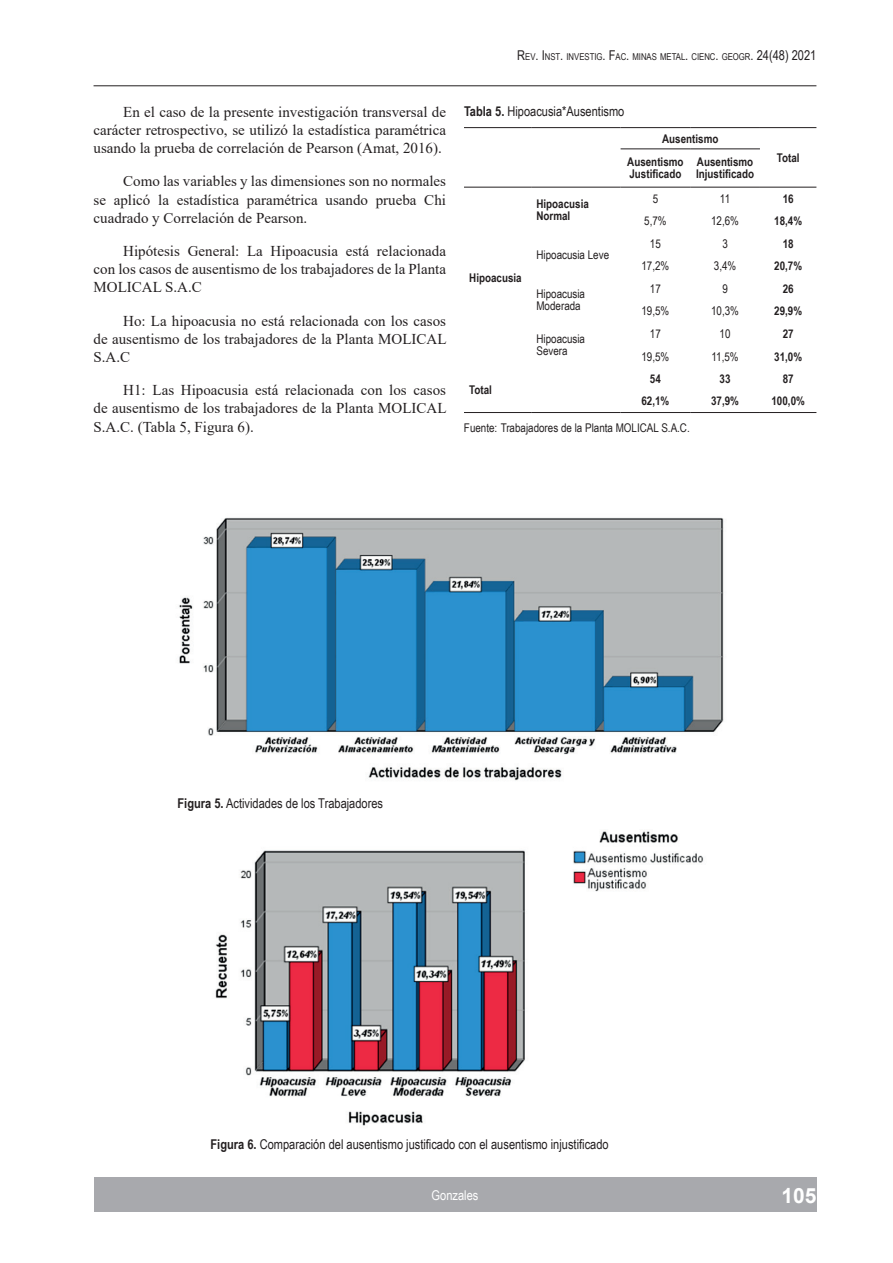
<style>
.page{position:relative;width:893px;height:1263px;background:#fff}
.page>*{position:absolute;margin:0;border:0;box-sizing:border-box;transform-origin:0 0}
.t1{font:700 21px "Arial";color:#fff}
.t2{font:15px/18.1px "Times New Roman";color:#231f20;text-align:justify}
.t3{font:13.5px "Arial Narrow";color:#231f20}
.t4{font:13.5px "Arial Narrow";color:#fff}
.t5{font:12px/12px "Arial Narrow";color:#231f20}
.t6{font:700 12px/12px "Arial Narrow";color:#231f20}
.t7{font:9.45px "Arial Narrow";color:#231f20}
.s1{font-size:13.5px}
.s2{font-weight:700}
</style>
<div class="page">
<div style="left:94px;top:1178px;width:722px;height:34px;background:#a8a9ad"></div>
<hr style="left:94px;top:85px;width:722px;height:1px;background:#231f20">
<hr style="left:464px;top:127px;width:67px;height:1px;background:#231f20">
<hr style="left:531px;top:127px;width:90px;height:1px;background:#231f20">
<hr style="left:464px;top:187px;width:67px;height:1px;background:#231f20">
<hr style="left:531px;top:187px;width:90px;height:1px;background:#231f20">
<hr style="left:621px;top:127px;width:69px;height:1px;background:#231f20">
<hr style="left:690px;top:127px;width:70px;height:1px;background:#231f20">
<hr style="left:760px;top:127px;width:56px;height:1px;background:#231f20">
<hr style="left:760px;top:187px;width:56px;height:1px;background:#231f20">
<hr style="left:621px;top:187px;width:69px;height:1px;background:#231f20">
<hr style="left:690px;top:187px;width:70px;height:1px;background:#231f20">
<hr style="left:621px;top:149px;width:69px;height:1px;background:#231f20">
<hr style="left:690px;top:149px;width:70px;height:1px;background:#231f20">
<hr style="left:464px;top:412px;width:67px;height:1px;background:#231f20">
<hr style="left:531px;top:412px;width:90px;height:1px;background:#231f20">
<hr style="left:621px;top:412px;width:69px;height:1px;background:#231f20">
<hr style="left:690px;top:412px;width:70px;height:1px;background:#231f20">
<hr style="left:760px;top:412px;width:56px;height:1px;background:#231f20">
<img style="left:179px;top:517px;width:545px;height:264px">
<img style="left:215px;top:831px;width:489px;height:295px">
<p class="t2" style="left:94px;top:102px;width:354px;text-indent:30px">En el caso de la presente investigación transversal de carácter retrospectivo, se utilizó la estadística paramétrica usando la prueba de correlación de Pearson (Amat, 2016).</p>
<p class="t2" style="left:94px;top:172px;width:354px;text-indent:30px">Como las variables y las dimensiones son no normales se aplicó la estadística paramétrica usando prueba Chi cuadrado y Correlación de Pearson.</p>
<p class="t2" style="left:94px;top:241px;width:354px;text-indent:30px">Hipótesis General: La Hipoacusia está relacionada con los casos de ausentismo de los trabajadores de la Planta MOLICAL S.A.C</p>
<p class="t2" style="left:94px;top:311px;width:354px;text-indent:30px">Ho: La hipoacusia no está relacionada con los casos de ausentismo de los trabajadores de la Planta MOLICAL S.A.C</p>
<p class="t2" style="left:94px;top:381px;width:354px;text-indent:30px">H1: Las Hipoacusia está relacionada con los casos de ausentismo de los trabajadores de la Planta MOLICAL S.A.C. (Tabla 5, Figura 6).</p>
<p class="t7" style="left:517px;top:50px;width:301px"><span class="s1">R</span>EV<span class="s1">. I</span>NST<span class="s1">.</span> INVESTIG<span class="s1">. F</span>AC<span class="s1">.</span> MINAS METAL<span class="s1">.</span> CIENC<span class="s1">.</span> GEOGR<span class="s1">. 24(48) 2021</span></p>
<p class="t3" style="left:464px;top:101px;width:162px"><span class="s2">Tabla 5.</span> Hipoacusia*Ausentismo</p>
<p class="t6" style="left:662px;top:132px;width:58px">Ausentismo</p>
<p class="t6" style="left:627px;top:155px;width:58px">Ausentismo<br>Justificado</p>
<p class="t6" style="left:696px;top:155px;width:59px">Ausentismo<br>Injustificado</p>
<p class="t6" style="left:777px;top:151px;width:24px">Total</p>
<p class="t6" style="left:469px;top:271px;width:54px">Hipoacusia</p>
<p class="t6" style="left:536px;top:197px;width:54px">Hipoacusia<br>Normal</p>
<p class="t5" style="left:536px;top:248px;width:74px">Hipoacusia Leve</p>
<p class="t5" style="left:536px;top:287px;width:50px">Hipoacusia<br>Moderada</p>
<p class="t5" style="left:536px;top:333px;width:50px">Hipoacusia<br>Severa</p>
<p class="t5" style="left:653px;top:192px;width:7px">5</p>
<p class="t5" style="left:720px;top:192px;width:12px">11</p>
<p class="t6" style="left:783px;top:192px;width:12px">16</p>
<p class="t5" style="left:644px;top:215px;width:24px">5,7%</p>
<p class="t5" style="left:711px;top:215px;width:29px">12,6%</p>
<p class="t6" style="left:774px;top:214px;width:29px">18,4%</p>
<p class="t5" style="left:650px;top:237px;width:12px">15</p>
<p class="t5" style="left:722px;top:237px;width:7px">3</p>
<p class="t6" style="left:783px;top:237px;width:12px">18</p>
<p class="t5" style="left:641px;top:260px;width:29px">17,2%</p>
<p class="t5" style="left:714px;top:260px;width:24px">3,4%</p>
<p class="t6" style="left:774px;top:260px;width:29px">20,7%</p>
<p class="t5" style="left:650px;top:282px;width:12px">17</p>
<p class="t5" style="left:722px;top:282px;width:7px">9</p>
<p class="t6" style="left:783px;top:282px;width:12px">26</p>
<p class="t5" style="left:641px;top:305px;width:29px">19,5%</p>
<p class="t5" style="left:711px;top:305px;width:29px">10,3%</p>
<p class="t6" style="left:774px;top:305px;width:29px">29,9%</p>
<p class="t5" style="left:650px;top:327px;width:12px">17</p>
<p class="t5" style="left:720px;top:327px;width:12px">10</p>
<p class="t6" style="left:783px;top:327px;width:12px">27</p>
<p class="t5" style="left:641px;top:350px;width:29px">19,5%</p>
<p class="t5" style="left:711px;top:350px;width:29px">11,5%</p>
<p class="t6" style="left:774px;top:350px;width:29px">31,0%</p>
<p class="t6" style="left:650px;top:372px;width:12px">54</p>
<p class="t6" style="left:720px;top:372px;width:12px">33</p>
<p class="t6" style="left:783px;top:372px;width:12px">87</p>
<p class="t6" style="left:641px;top:395px;width:29px">62,1%</p>
<p class="t6" style="left:711px;top:395px;width:29px">37,9%</p>
<p class="t6" style="left:771px;top:395px;width:35px">100,0%</p>
<p class="t5" style="left:464px;top:421px;width:227px">Fuente: Trabajadores de la Planta MOLICAL S.A.C.</p>
<p class="t6" style="left:469px;top:383px;width:24px">Total</p>
<p class="t3" style="left:178px;top:793px;width:207px"><span class="s2">Figura 5.</span> Actividades de los Trabajadores</p>
<p class="t3" style="left:211px;top:1134px;width:400px"><span class="s2">Figura 6.</span> Comparación del ausentismo justificado con el ausentismo injustificado</p>
<p class="t4" style="left:432px;top:1185px;width:48px">Gonzales</p>
<h1 class="t1" style="left:781px;top:1180px;width:37px">105</h1>
</div>
